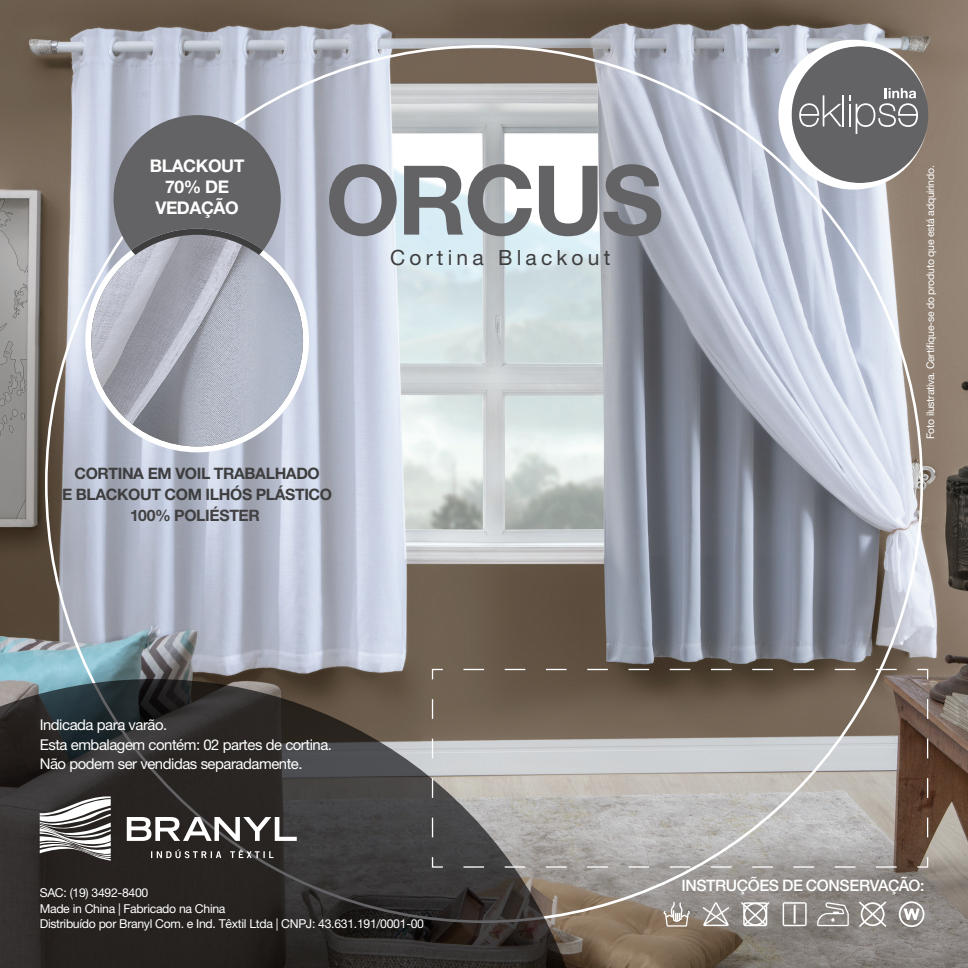
<style>
.page{position:relative;width:968px;height:968px;background:#fff}
.page>*{position:absolute;margin:0;border:0;box-sizing:border-box;transform-origin:0 0}
.t1{font:700 96.25px "Helvetica Neue LT Pro";letter-spacing:-.03em;color:#636366}
.t2{font:21px "Helvetica Neue LT Pro";letter-spacing:.2em;color:#3e3e3f}
.t3{font:700 17.5px "Helvetica Neue LT Pro";letter-spacing:-.025em;color:#fff}
.t4{font:700 15.75px "Helvetica Neue LT Pro";letter-spacing:-.025em;color:#3e3e3f}
.t5{font:500 15.75px "Helvetica Neue LT Pro";letter-spacing:-.025em;color:#fff}
.t6{font:700 15.75px "Helvetica Neue LT Pro";letter-spacing:-.02em;color:#414042}
.t7{font:14.88px "Helvetica Neue LT Pro";letter-spacing:-.03em;color:#fff}
.t8{font:12.25px "Helvetica Neue LT Pro";letter-spacing:-.025em;color:#fff}
.t9{font:10.5px "Helvetica Neue LT Pro";letter-spacing:-.025em;color:#fff}
</style>
<div class="page">
<img style="left:0;top:0;width:967px;height:967px">
<svg style="left:778px;top:40px;width:148px;height:149px"></svg>
<div style="left:85px;top:229px;width:224px;height:223px;background:#fff;border-radius:50%"></div>
<img style="left:91px;top:234px;width:212px;height:212px;border-radius:106px">
<svg style="left:113px;top:115px;width:168px;height:140px;background:#74757a"></svg>
<svg style="left:0;top:679px;width:581px;height:288px;background:#373431"></svg>
<svg style="left:663px;top:901px;width:26px;height:25px"></svg>
<svg style="left:702px;top:902px;width:27px;height:23px"></svg>
<svg style="left:898px;top:901px;width:26px;height:25px"></svg>
<svg style="left:816px;top:902px;width:32px;height:24px"></svg>
<svg style="left:858px;top:901px;width:28px;height:25px"></svg>
<svg style="left:741px;top:902px;width:28px;height:24px"></svg>
<svg style="left:782px;top:902px;width:24px;height:24px"></svg>
<svg style="left:127px;top:816px;width:170px;height:24px"></svg>
<svg style="left:151px;top:849px;width:122px;height:9px"></svg>
<svg style="left:40px;top:795px;width:71px;height:65px"></svg>
<svg style="left:431px;top:668px;width:497px;height:200px;background:#9a938c"></svg>
<p class="t3" style="left:150px;top:154px;width:96px">BLACKOUT</p>
<p class="t3" style="left:165px;top:175px;width:65px">70% DE</p>
<p class="t3" style="left:155px;top:196px;width:85px">VEDAÇÃO</p>
<p class="t1" style="left:325px;top:141px;width:339px">ORCUS</p>
<p class="t2" style="left:390px;top:245px;width:222px">Cortina Blackout</p>
<p class="t4" style="left:74px;top:463px;width:247px">CORTINA EM VOIL TRABALHADO</p>
<p class="t4" style="left:62px;top:484px;width:271px">E BLACKOUT COM ILHÓS PLÁSTICO</p>
<p class="t6" style="left:130px;top:505px;width:131px">100% POLIÉSTER</p>
<p class="t9" style="left:924px;top:439px;width:275px;rotate:-90deg">Foto ilustrativa. Certifique-se do produto que está adquirindo.</p>
<p class="t7" style="left:40px;top:716px;width:129px">Indicada para varão.</p>
<p class="t7" style="left:40px;top:735px;width:294px">Esta embalagem contém: 02 partes de cortina.</p>
<p class="t7" style="left:40px;top:754px;width:264px">Não podem ser vendidas separadamente.</p>
<p class="t8" style="left:40px;top:884px;width:110px">SAC: (19) 3492-8400</p>
<p class="t8" style="left:40px;top:900px;width:187px">Made in China | Fabricado na China</p>
<p class="t8" style="left:40px;top:916px;width:386px">Distribuído por Branyl Com. e Ind. Têxtil Ltda | CNPJ: 43.631.191/0001-00</p>
<p class="t5" style="left:681px;top:876px;width:244px">INSTRUÇÕES DE CONSERVAÇÃO:</p>
</div>
